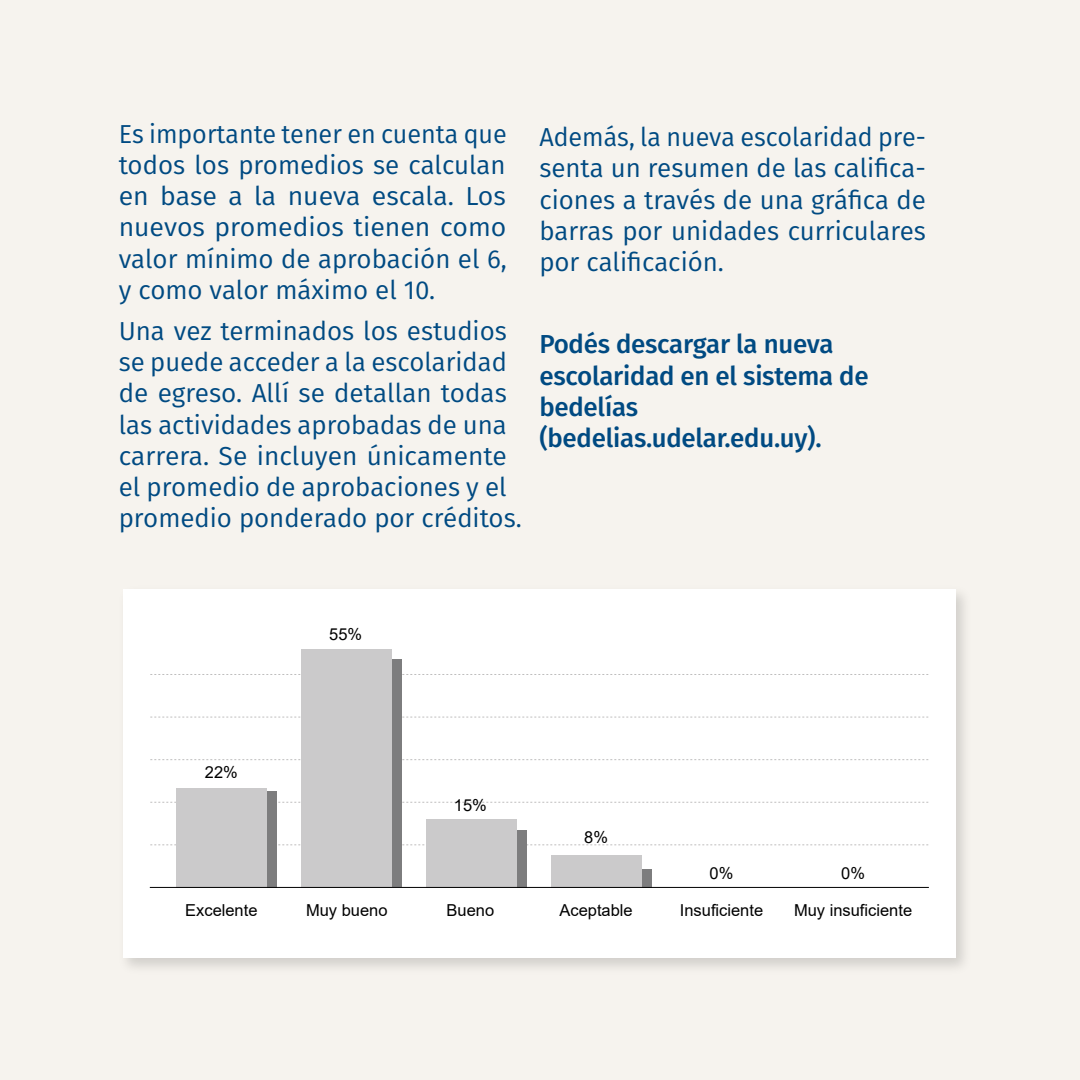
<style>
.page{position:relative;width:1080px;height:1080px;background:#f6f3ee}
.page>*{position:absolute;margin:0;border:0;box-sizing:border-box;transform-origin:0 0}
.t1{font:26px/31.2px "Fira Sans";color:#004a82;text-align:justify}
.t2{font:500 26px/31.2px "Fira Sans";letter-spacing:-.01em;color:#004a82}
.t3{font:16.5px "Arial";color:#000}
</style>
<div class="page">
<img style="left:123px;top:589px;width:842px;height:379px">
<div style="left:123px;top:590px;width:832px;height:368px;background:#fff"></div>
<svg style="left:150px;top:845px;width:778px;height:1px"></svg>
<svg style="left:150px;top:802px;width:778px;height:1px"></svg>
<svg style="left:150px;top:759px;width:778px;height:1px"></svg>
<svg style="left:150px;top:717px;width:778px;height:1px"></svg>
<svg style="left:150px;top:674px;width:778px;height:1px"></svg>
<div style="left:187px;top:791px;width:90px;height:96px;background:#7d7d7e"></div>
<div style="left:176px;top:788px;width:91px;height:99px;background:#cbcacb"></div>
<div style="left:312px;top:659px;width:90px;height:228px;background:#7d7d7e"></div>
<div style="left:301px;top:649px;width:91px;height:238px;background:#cbcacb"></div>
<div style="left:437px;top:830px;width:90px;height:57px;background:#7d7d7e"></div>
<div style="left:426px;top:819px;width:90px;height:68px;background:#cbcacb"></div>
<div style="left:561px;top:869px;width:91px;height:18px;background:#7d7d7e"></div>
<div style="left:551px;top:855px;width:90px;height:32px;background:#cbcacb"></div>
<hr style="left:150px;top:887px;width:778px;height:1px;background:#000">
<p class="t1" style="left:119px;top:118px;width:390px">Es importante tener en cuenta que todos los promedios se calculan en base a la nueva escala. Los nuevos promedios tienen como valor mínimo de aprobación el 6, y como valor máximo el 10.</p>
<p class="t1" style="left:119px;top:315px;width:405px;text-align:left">Una vez terminados los estudios se puede acceder a la escolaridad de egreso. Allí se detallan todas las actividades aprobadas de una carrera. Se incluyen únicamente el promedio de aprobaciones y el promedio ponderado por créditos.</p>
<p class="t1" style="left:539px;top:121px;width:388px">Además, la nueva escolaridad pre&shy;senta un resumen de las califica&shy;ciones a través de una gráfica de barras por unidades curriculares por calificación.</p>
<p class="t2" style="left:539px;top:328px;width:331px">Podés descargar la nueva escolaridad en el sistema de bedelías (bedelias.udelar.edu.uy).</p>
<p class="t3" style="left:329px;top:623px;width:34px">55%</p>
<p class="t3" style="left:205px;top:761px;width:34px">22%</p>
<p class="t3" style="left:454px;top:794px;width:34px">15%</p>
<p class="t3" style="left:584px;top:826px;width:25px">8%</p>
<p class="t3" style="left:710px;top:861px;width:25px">0%</p>
<p class="t3" style="left:841px;top:861px;width:25px">0%</p>
<p class="t3" style="left:185px;top:899px;width:74px">Excelente</p>
<p class="t3" style="left:306px;top:899px;width:83px">Muy bueno</p>
<p class="t3" style="left:447px;top:899px;width:49px">Bueno</p>
<p class="t3" style="left:559px;top:899px;width:75px">Aceptable</p>
<p class="t3" style="left:680px;top:899px;width:85px">Insuficiente</p>
<p class="t3" style="left:794px;top:899px;width:120px">Muy insuficiente</p>
</div>
